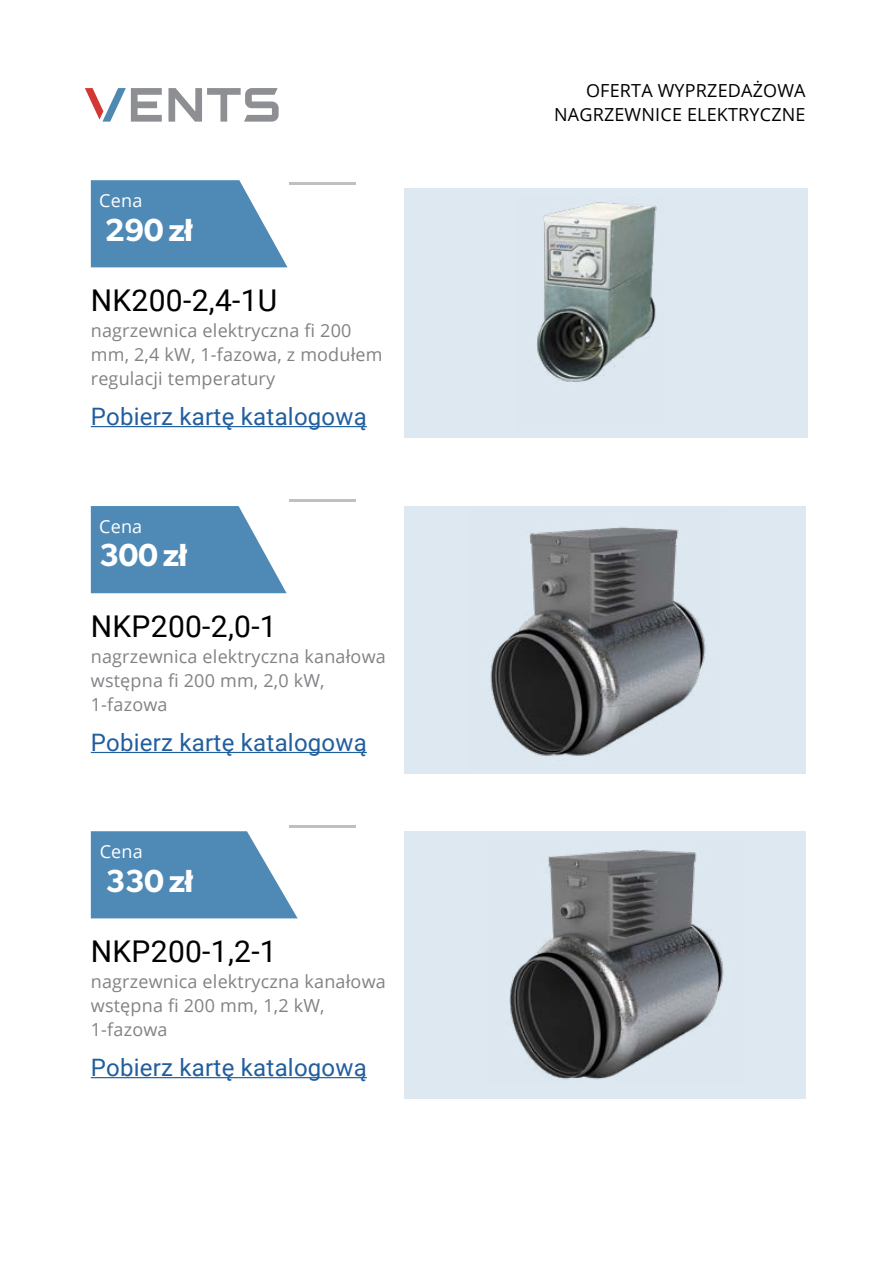
<style>
.page{position:relative;width:893px;height:1263px;background:#fff}
.page>*{position:absolute;margin:0;border:0;box-sizing:border-box;transform-origin:0 0}
.t1{font:600 31.95px "Gibson";letter-spacing:-.02em;color:#fff}
.t2{font:30px "Roboto";letter-spacing:.01em;color:#000}
.t3{font:24px "Roboto";letter-spacing:.01em;color:#215e9e}
.t4{font:18px/24px "Open Sans";letter-spacing:.01em;color:#808285}
.t5{font:18px/24px "Open Sans";letter-spacing:.01em;color:#000;text-align:right}
.t6{font:18px "Open Sans";letter-spacing:.01em;color:#fff}
</style>
<div class="page">
<svg style="left:85px;top:88px;width:77px;height:34px"></svg>
<svg style="left:168px;top:88px;width:111px;height:34px"></svg>
<svg style="left:91px;top:180px;width:197px;height:87px;background:#6598c0"></svg>
<div style="left:404px;top:188px;width:404px;height:250px;background:#dde8f1"></div>
<img style="left:537px;top:202px;width:120px;height:180px">
<hr style="left:91px;top:426px;width:276px;height:1px;background:#215e9e">
<svg style="left:91px;top:506px;width:196px;height:87px;background:#6397bf"></svg>
<div style="left:404px;top:506px;width:402px;height:267px;background:#dde8f1"></div>
<hr style="left:91px;top:752px;width:276px;height:1px;background:#215e9e">
<svg style="left:91px;top:831px;width:207px;height:87px;background:#6598c0"></svg>
<div style="left:404px;top:831px;width:402px;height:267px;background:#dde8f1"></div>
<img style="left:509px;top:850px;width:215px;height:230px">
<hr style="left:91px;top:1077px;width:276px;height:1px;background:#215e9e">
<hr style="left:289px;top:182px;width:66px;height:3px;background:#000">
<hr style="left:289px;top:499px;width:66px;height:3px;background:#000">
<hr style="left:289px;top:825px;width:66px;height:3px;background:#000">
<img style="left:490px;top:527px;width:216px;height:229px">
<p class="t6" style="left:99px;top:188px;width:45px">Cena</p>
<h1 class="t1" style="left:105px;top:210px;width:89px">290 zł</h1>
<h2 class="t2" style="left:91px;top:279px;width:188px">NK200-2,4-1U</h2>
<p class="t4" style="left:91px;top:318px;width:293px">nagrzewnica elektryczna fi 200 mm, 2,4 kW, 1-fazowa, z modułem regulacji temperatury</p>
<h3 class="t3" style="left:91px;top:399px;width:278px">Pobierz kartę katalogową</h3>
<p class="t6" style="left:99px;top:514px;width:45px">Cena</p>
<h1 class="t1" style="left:99px;top:536px;width:89px">300 zł</h1>
<h2 class="t2" style="left:91px;top:605px;width:187px">NKP200-2,0-1</h2>
<p class="t4" style="left:91px;top:644px;width:297px">nagrzewnica elektryczna kanałowa wstępna fi 200 mm, 2,0 kW,<br>1-fazowa</p>
<h3 class="t3" style="left:91px;top:725px;width:278px">Pobierz kartę katalogową</h3>
<p class="t6" style="left:100px;top:839px;width:45px">Cena</p>
<h1 class="t1" style="left:105px;top:861px;width:89px">330 zł</h1>
<h2 class="t2" style="left:91px;top:930px;width:187px">NKP200-1,2-1</h2>
<p class="t4" style="left:91px;top:969px;width:297px">nagrzewnica elektryczna kanałowa wstępna fi 200 mm, 1,2 kW,<br>1-fazowa</p>
<h3 class="t3" style="left:91px;top:1050px;width:278px">Pobierz kartę katalogową</h3>
<p class="t5" style="left:554px;top:78px;width:253px">OFERTA WYPRZEDAŻOWA<br>NAGRZEWNICE ELEKTRYCZNE</p>
</div>
